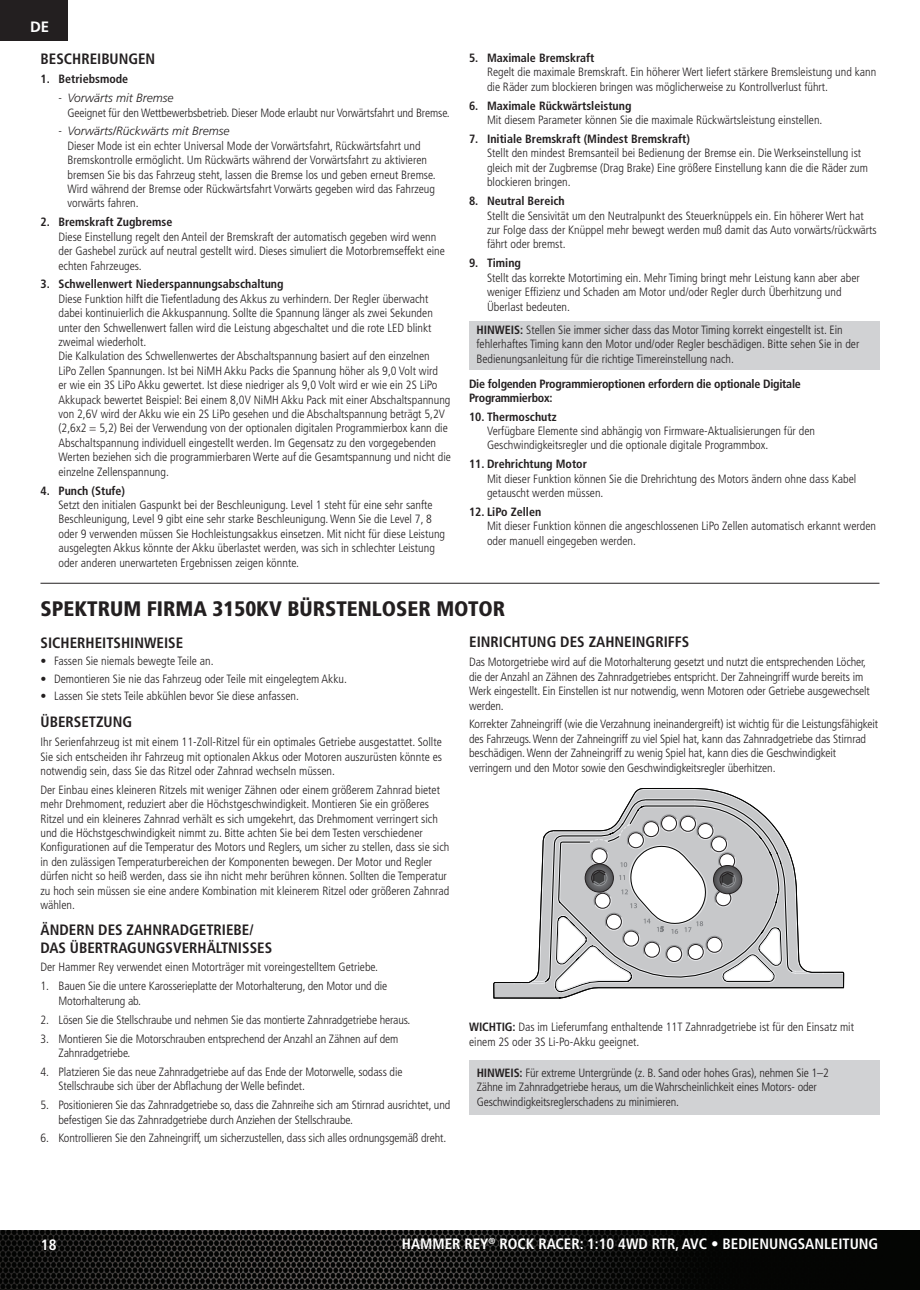
<style>
.page{position:relative;width:920px;height:1290px;background:#fff}
.page>*{position:absolute;margin:0;border:0;box-sizing:border-box;transform-origin:0 0}
.t1{font:900 condensed 21px "Frutiger LT Std";color:#231f20}
.subheader{font:700 condensed 15px/18px "Frutiger LT Std";color:#231f20}
.t2{font:700 condensed 15px "Frutiger LT Std";color:#fff}
.t3{font:700 15px "Frutiger LT Std";color:#fff}
.Body{font:300 condensed 12px/14.4px "Frutiger LT Std";color:#231f20}
.numbers{font:300 condensed 12px/14.4px "Frutiger LT Std";letter-spacing:-.01em;color:#231f20}
.Main_Text{font:300 condensed 12px/14.4px "Frutiger LT Std";color:#231f20}
.Bullets_Numbered{font:700 condensed 12px/13.5px "Frutiger LT Std";letter-spacing:-.02em;color:#231f20}
.Bullets_Numbered-2{font:700 condensed 12px "Frutiger LT Std";color:#231f20}
.s1{font-style:italic;font-stretch:normal}
.s2{font-weight:700}
</style>
<div class="page">
<div style="left:0;top:0;width:68px;height:40px;background:#231f20"></div>
<img style="left:0;top:1230px;width:920px;height:60px">
<div style="left:469px;top:321px;width:410px;height:48px;background:#d1d2d4"></div>
<hr style="left:40px;top:583px;width:839px;height:1px;background:#231f20">
<div style="left:469px;top:1060px;width:411px;height:55px;background:#d1d2d4"></div>
<svg style="left:493px;top:788px;width:351px;height:211px"></svg>
<svg style="left:556px;top:813px;width:225px;height:178px"></svg>
<p class="t3" style="left:30px;top:18px;width:21px">DE</p>
<p class="subheader" style="left:40px;top:50px;width:116px">BESCHREIBUNGEN</p>
<p class="Bullets_Numbered-2" style="left:40px;top:72px;width:89px">1. Betriebsmode</p>
<p class="Body" style="left:68px;top:91px;width:384px;text-indent:-9px">- <span class="s1">Vorwärts mit Bremse<br></span>Geeignet für den Wettbewerbsbetrieb. Dieser Mode erlaubt nur Vorwärtsfahrt und Bremse.</p>
<p class="Body" style="left:68px;top:124px;width:370px;text-indent:-9px">- <span class="s1">Vorwärts/Rückwärts mit Bremse<br></span>Dieser Mode ist ein echter Universal Mode der Vorwärtsfahrt, Rückwärtsfahrt und Bremskontrolle ermöglicht. Um Rückwärts während der Vorwärtsfahrt zu aktivieren bremsen Sie bis das Fahrzeug steht, lassen die Bremse los und geben erneut Bremse.<br>Wird während der Bremse oder Rückwärtsfahrt Vorwärts gegeben wird das Fahrzeug vorwärts fahren.</p>
<p class="Body" style="left:58px;top:215px;width:388px;text-indent:-18px"><span class="s2">2. Bremskraft Zugbremse<br></span>Diese Einstellung regelt den Anteil der Bremskraft der automatisch gegeben wird wenn der Gashebel zurück auf neutral gestellt wird. Dieses simuliert die Motorbremseffekt eine echten Fahrzeuges.</p>
<p class="Body" style="left:58px;top:277px;width:394px;text-indent:-18px"><span class="s2">3. Schwellenwert Niederspannungsabschaltung<br></span>Diese Funktion hilft die Tiefentladung des Akkus zu verhindern. Der Regler überwacht dabei kontinuierlich die Akkuspannung. Sollte die Spannung länger als zwei Sekunden unter den Schwellenwert fallen wird die Leistung abgeschaltet und die rote LED blinkt zweimal wiederholt.<br>Die Kalkulation des Schwellenwertes der Abschaltspannung basiert auf den einzelnen<br>LiPo Zellen Spannungen. Ist bei NiMH Akku Packs die Spannung höher als 9,0 Volt wird<br>er wie ein 3S LiPo Akku gewertet. Ist diese niedriger als 9,0 Volt wird er wie ein 2S LiPo Akkupack bewertet Beispiel: Bei einem 8,0V NiMH Akku Pack mit einer Abschaltspannung von 2,6V wird der Akku wie ein 2S LiPo gesehen und die Abschaltspannung beträgt 5,2V (2,6x2 = 5,2) Bei der Verwendung von der optionalen digitalen Programmierbox kann die Abschaltspannung individuell eingestellt werden. Im Gegensatz zu den vorgegebenden Werten beziehen sich die programmierbaren Werte auf die Gesamtspannung und nicht die einzelne Zellenspannung.</p>
<p class="Body" style="left:58px;top:483px;width:388px;text-indent:-18px"><span class="s2">4. Punch (Stufe)<br></span>Setzt den initialen Gaspunkt bei der Beschleunigung. Level 1 steht für eine sehr sanfte Beschleunigung, Level 9 gibt eine sehr starke Beschleunigung. Wenn Sie die Level 7, 8 oder 9 verwenden müssen Sie Hochleistungsakkus einsetzen. Mit nicht für diese Leistung ausgelegten Akkus könnte der Akku überlastet werden, was sich in schlechter Leistung oder anderen unerwarteten Ergebnissen zeigen könnte.</p>
<p class="Body" style="left:487px;top:51px;width:391px;text-indent:-18px"><span class="s2">5. Maximale Bremskraft<br></span>Regelt die maximale Bremskraft. Ein höherer Wert liefert stärkere Bremsleistung und kann die Räder zum blockieren bringen was möglicherweise zu Kontrollverlust führt.</p>
<p class="Body" style="left:487px;top:99px;width:337px;text-indent:-18px"><span class="s2">6. Maximale Rückwärtsleistung<br></span>Mit diesem Parameter können Sie die maximale Rückwärtsleistung einstellen.</p>
<p class="Body" style="left:487px;top:132px;width:383px;text-indent:-18px"><span class="s2">7. Initiale Bremskraft (Mindest Bremskraft)<br></span>Stellt den mindest Bremsanteil bei Bedienung der Bremse ein. Die Werkseinstellung ist gleich mit der Zugbremse (Drag Brake) Eine größere Einstellung kann die die Räder zum blockieren bringen.</p>
<p class="Body" style="left:487px;top:194px;width:391px;text-indent:-18px"><span class="s2">8. Neutral Bereich<br></span>Stellt die Sensivität um den Neutralpunkt des Steuerknüppels ein. Ein höherer Wert hat zur Folge dass der Knüppel mehr bewegt werden muß damit das Auto vorwärts/rückwärts fährt oder bremst.</p>
<p class="Body" style="left:487px;top:256px;width:374px;text-indent:-18px"><span class="s2">9. Timing<br></span>Stellt das korrekte Motortiming ein. Mehr Timing bringt mehr Leistung kann aber aber weniger Effizienz und Schaden am Motor und/oder Regler durch Überhitzung und Überlast bedeuten.</p>
<p class="Main_Text" style="left:476px;top:323px;width:384px"><span class="s2">HINWEIS:</span> Stellen Sie immer sicher dass das Motor Timing korrekt eingestellt ist. Ein fehlerhaftes Timing kann den Motor und/oder Regler beschädigen. Bitte sehen Sie in der<br>Bedienungsanleitung für die richtige Timereinstellung nach.</p>
<p class="Bullets_Numbered" style="left:469px;top:377px;width:333px">Die folgenden Programmieroptionen erfordern die optionale Digitale<br>Programmierbox:</p>
<p class="Body" style="left:487px;top:409px;width:330px;text-indent:-18px"><span class="s2">10. Thermoschutz<br></span>Verfügbare Elemente sind abhängig von Firmware-Aktualisierungen für den<br>Geschwindigkeitsregler und die optionale digitale Programmbox.</p>
<p class="Body" style="left:487px;top:457px;width:371px;text-indent:-18px"><span class="s2">11. Drehrichtung Motor<br></span>Mit dieser Funktion können Sie die Drehrichtung des Motors ändern ohne dass Kabel getauscht werden müssen.</p>
<p class="Body" style="left:487px;top:505px;width:391px;text-indent:-18px"><span class="s2">12. LiPo Zellen<br></span>Mit dieser Funktion können die angeschlossenen LiPo Zellen automatisch erkannt werden oder manuell eingegeben werden.</p>
<p class="t1" style="left:41px;top:596px;width:466px">SPEKTRUM FIRMA 3150KV BÜRSTENLOSER MOTOR</p>
<p class="subheader" style="left:40px;top:634px;width:144px">SICHERHEITSHINWEISE</p>
<p class="Body" style="left:40px;top:654px;width:175px">• Fassen Sie niemals bewegte Teile an.</p>
<p class="Body" style="left:40px;top:672px;width:308px">• Demontieren Sie nie das Fahrzeug oder Teile mit eingelegtem Akku.</p>
<p class="Body" style="left:40px;top:689px;width:260px">• Lassen Sie stets Teile abkühlen bevor Sie diese anfassen.</p>
<p class="subheader" style="left:40px;top:713px;width:93px">ÜBERSETZUNG</p>
<p class="Body" style="left:40px;top:735px;width:403px;text-align:justify">Ihr Serienfahrzeug ist mit einem 11-Zoll-Ritzel für ein optimales Getriebe ausgestattet. Sollte Sie sich entscheiden ihr Fahrzeug mit optionalen Akkus oder Motoren auszurüsten könnte es notwendig sein, dass Sie das Ritzel oder Zahnrad wechseln müssen.</p>
<p class="Body" style="left:40px;top:783px;width:410px">Der Einbau eines kleineren Ritzels mit weniger Zähnen oder einem größerem Zahnrad bietet mehr Drehmoment, reduziert aber die Höchstgeschwindigkeit. Montieren Sie ein größeres Ritzel und ein kleineres Zahnrad verhält es sich umgekehrt, das Drehmoment verringert sich und die Höchstgeschwindigkeit nimmt zu. Bitte achten Sie bei dem Testen verschiedener Konfigurationen auf die Temperatur des Motors und Reglers, um sicher zu stellen, dass sie sich in den zulässigen Temperaturbereichen der Komponenten bewegen. Der Motor und Regler dürfen nicht so heiß werden, dass sie ihn nicht mehr berühren können. Sollten die Temperatur zu hoch sein müssen sie eine andere Kombination mit kleinerem Ritzel oder größeren Zahnrad wählen.</p>
<p class="subheader" style="left:40px;top:920px;width:233px">ÄNDERN DES ZAHNRADGETRIEBE/<br>DAS ÜBERTRAGUNGSVERHÄLTNISSES</p>
<p class="numbers" style="left:40px;top:960px;width:339px">Der Hammer Rey verwendet einen Motorträger mit voreingestelltem Getriebe.</p>
<p class="Body" style="left:58px;top:979px;width:330px;text-indent:-18px">1. Bauen Sie die untere Karosserieplatte der Motorhalterung, den Motor und die<br>Motorhalterung ab.</p>
<p class="Body" style="left:40px;top:1012px;width:371px">2. Lösen Sie die Stellschraube und nehmen Sie das montierte Zahnradgetriebe heraus.</p>
<p class="Body" style="left:58px;top:1031px;width:341px;text-indent:-18px">3. Montieren Sie die Motorschrauben entsprechend der Anzahl an Zähnen auf dem<br>Zahnradgetriebe.</p>
<p class="Body" style="left:58px;top:1065px;width:345px;text-indent:-18px">4. Platzieren Sie das neue Zahnradgetriebe auf das Ende der Motorwelle, sodass die<br>Stellschraube sich über der Abflachung der Welle befindet.</p>
<p class="Body" style="left:58px;top:1098px;width:393px;text-indent:-18px">5. Positionieren Sie das Zahnradgetriebe so, dass die Zahnreihe sich am Stirnrad ausrichtet, und befestigen Sie das Zahnradgetriebe durch Anziehen der Stellschraube.</p>
<p class="Body" style="left:40px;top:1131px;width:407px">6. Kontrollieren Sie den Zahneingriff, um sicherzustellen, dass sich alles ordnungsgemäß dreht.</p>
<p class="subheader" style="left:469px;top:633px;width:222px">EINRICHTUNG DES ZAHNEINGRIFFS</p>
<p class="Body" style="left:469px;top:655px;width:402px">Das Motorgetriebe wird auf die Motorhalterung gesetzt und nutzt die entsprechenden Löcher, die der Anzahl an Zähnen des Zahnradgetriebes entspricht. Der Zahneingriff wurde bereits im Werk eingestellt. Ein Einstellen ist nur notwendig, wenn Motoren oder Getriebe ausgewechselt werden.</p>
<p class="Body" style="left:469px;top:717px;width:410px">Korrekter Zahneingriff (wie die Verzahnung ineinandergreift) ist wichtig für die Leistungsfähigkeit des Fahrzeugs. Wenn der Zahneingriff zu viel Spiel hat, kann das Zahnradgetriebe das Stirnrad beschädigen. Wenn der Zahneingriff zu wenig Spiel hat, kann dies die Geschwindigkeit verringern und den Motor sowie den Geschwindigkeitsregler überhitzen.</p>
<p class="numbers" style="left:469px;top:1020px;width:386px"><span class="s2">WICHTIG:</span> Das im Lieferumfang enthaltende 11T Zahnradgetriebe ist für den Einsatz mit einem 2S oder 3S Li-Po-Akku geeignet.</p>
<p class="numbers" style="left:477px;top:1065px;width:354px"><span class="s2">HINWEIS:</span> Für extreme Untergründe (z. B. Sand oder hohes Gras), nehmen Sie 1–2<br>Zähne im Zahnradgetriebe heraus, um die Wahrscheinlichkeit eines Motors- oder<br>Geschwindigkeitsreglerschadens zu minimieren.</p>
<p class="t2" style="left:41px;top:1236px;width:17px">18</p>
<p class="t2" style="left:402px;top:1235px;width:478px">HAMMER REY<sup>®</sup> ROCK RACER: 1:10 4WD RTR, AVC • BEDIENUNGSANLEITUNG</p>
</div>
